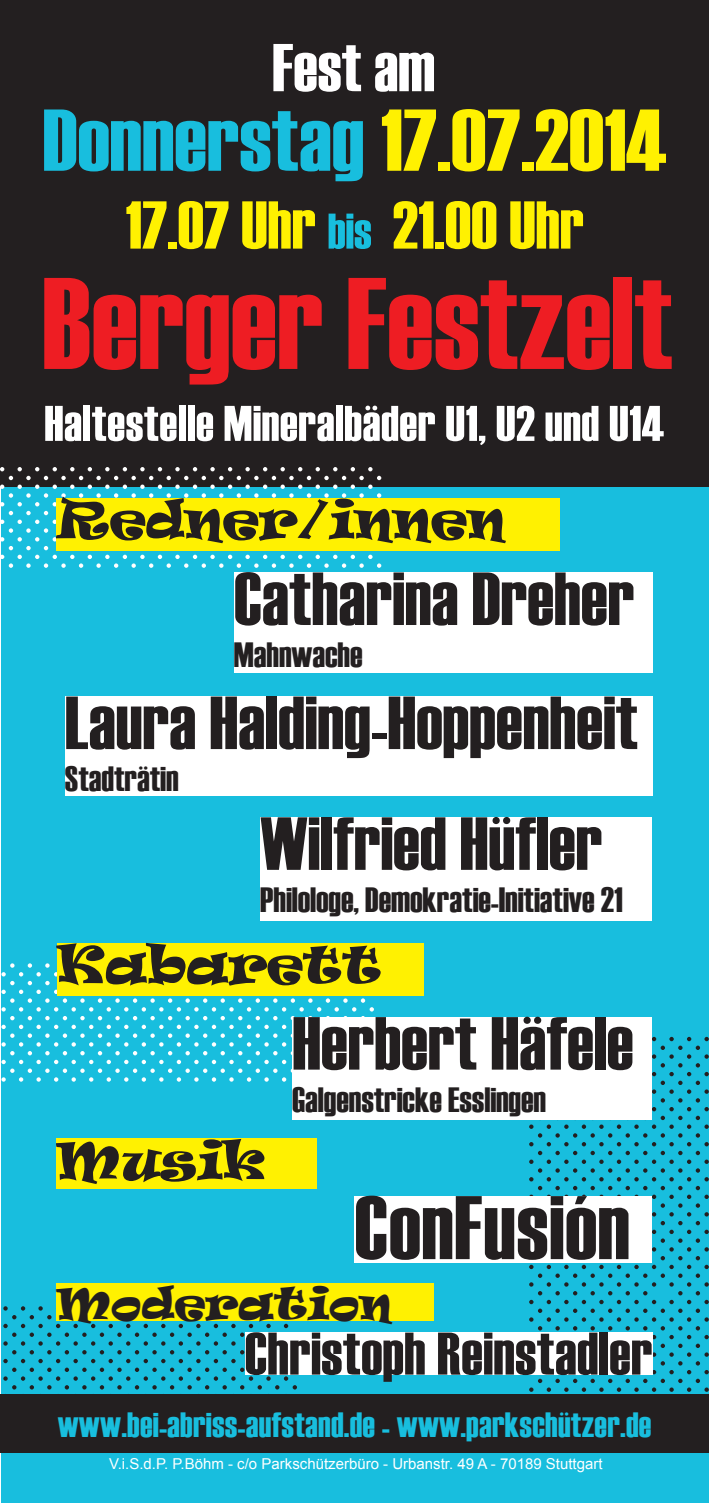
<style>
.page{position:relative;width:709px;height:1503px;background:#fff}
.page>*{position:absolute;margin:0;border:0;box-sizing:border-box;transform-origin:0 0}
.t1{font:130px "Haettenschweiler";color:#ee1d23}
.t2{font:90px "Haettenschweiler";letter-spacing:.01em;color:#231f20}
.t3{font:87.5px "Haettenschweiler";color:#18bede;scale:1.04 1}
.t4{font:75px "Haettenschweiler";color:#231f20}
.t5{font:67.5px "Haettenschweiler";color:#fff101}
.t6{font:67.5px "Haettenschweiler";color:#fff}
.t7{font:60px "Haettenschweiler";letter-spacing:.005em;color:#231f20}
.t8{font:50px "Haettenschweiler";letter-spacing:.01em;color:#fff}
.t9{font:50px "Ravie";color:#231f20}
.t10{font:42.5px "Ravie";letter-spacing:.005em;color:#231f20}
.t11{font:35px "Haettenschweiler";color:#231f20}
.t12{font:35px "Haettenschweiler";letter-spacing:.01em;color:#18bede}
.t13{font:15px "Arial";color:#fff}
.s1{color:#fff101}
.s2{font-size:50px;color:#18bede}
</style>
<div class="page">
<div style="left:1px;top:15px;width:708px;height:1487px;background:#18bede"></div>
<div style="left:0;top:0;width:709px;height:486px;background:#231f20"></div>
<svg style="left:0;top:467px;width:381px;height:101px"></svg>
<svg style="left:3px;top:1306px;width:294px;height:84px"></svg>
<svg style="left:529px;top:1036px;width:180px;height:356px"></svg>
<div style="left:0;top:1394px;width:709px;height:58px;background:#231f20"></div>
<div style="left:65px;top:696px;width:587px;height:99px;background:#fff"></div>
<div style="left:234px;top:572px;width:418px;height:100px;background:#fff"></div>
<div style="left:260px;top:817px;width:392px;height:103px;background:#fff"></div>
<div style="left:57px;top:1138px;width:260px;height:50px;background:#fff101"></div>
<div style="left:57px;top:498px;width:503px;height:53px;background:#fff101"></div>
<div style="left:57px;top:1282px;width:377px;height:38px;background:#fff101"></div>
<div style="left:245px;top:1332px;width:407px;height:42px;background:#fff"></div>
<div style="left:354px;top:1196px;width:298px;height:66px;background:#fff"></div>
<svg style="left:1px;top:963px;width:373px;height:118px"></svg>
<div style="left:57px;top:943px;width:366px;height:52px;background:#fff101"></div>
<div style="left:292px;top:1017px;width:360px;height:102px;background:#fff"></div>
<p class="t6" style="left:272px;top:29px;width:164px">Fest am</p>
<p class="t3" style="left:43px;top:90px;width:601px">Donnerstag <span class="s1">17.07.2014</span></p>
<p class="t5" style="left:125px;top:186px;width:460px">17.07 Uhr <span class="s2">bis</span> 21.00 Uhr</p>
<p class="t1" style="left:42px;top:249px;width:632px">Berger Festzelt</p>
<p class="t8" style="left:44px;top:395px;width:621px">Haltestelle Mineralbäder U1, U2 und U14</p>
<p class="t9" style="left:57px;top:485px;width:450px">Redner/innen</p>
<p class="t4" style="left:234px;top:556px;width:402px">Catharina Dreher</p>
<p class="t11" style="left:234px;top:635px;width:130px">Mahnwache</p>
<p class="t4" style="left:65px;top:680px;width:574px">Laura Halding-Hoppenheit</p>
<p class="t11" style="left:65px;top:759px;width:115px">Stadträtin</p>
<p class="t4" style="left:260px;top:800px;width:343px">Wilfried Hüfler</p>
<p class="t11" style="left:260px;top:879px;width:364px">Philologe, Demokratie-Initiative 21</p>
<p class="t9" style="left:57px;top:930px;width:326px">Kabarett</p>
<p class="t4" style="left:292px;top:1000px;width:343px">Herbert Häfele</p>
<p class="t11" style="left:292px;top:1079px;width:255px">Galgenstricke Esslingen</p>
<p class="t9" style="left:57px;top:1126px;width:209px">Musik</p>
<p class="t2" style="left:354px;top:1176px;width:276px">ConFusión</p>
<p class="t10" style="left:57px;top:1273px;width:336px">Moderation</p>
<p class="t7" style="left:245px;top:1319px;width:409px">Christoph Reinstadler</p>
<p class="t12" style="left:58px;top:1404px;width:595px">www.bei-abriss-aufstand.de - www.parkschützer.de</p>
<p class="t13" style="left:109px;top:1455px;width:495px">V.i.S.d.P. P.Böhm - c/o Parkschützerbüro - Urbanstr. 49 A - 70189 Stuttgart</p>
</div>
